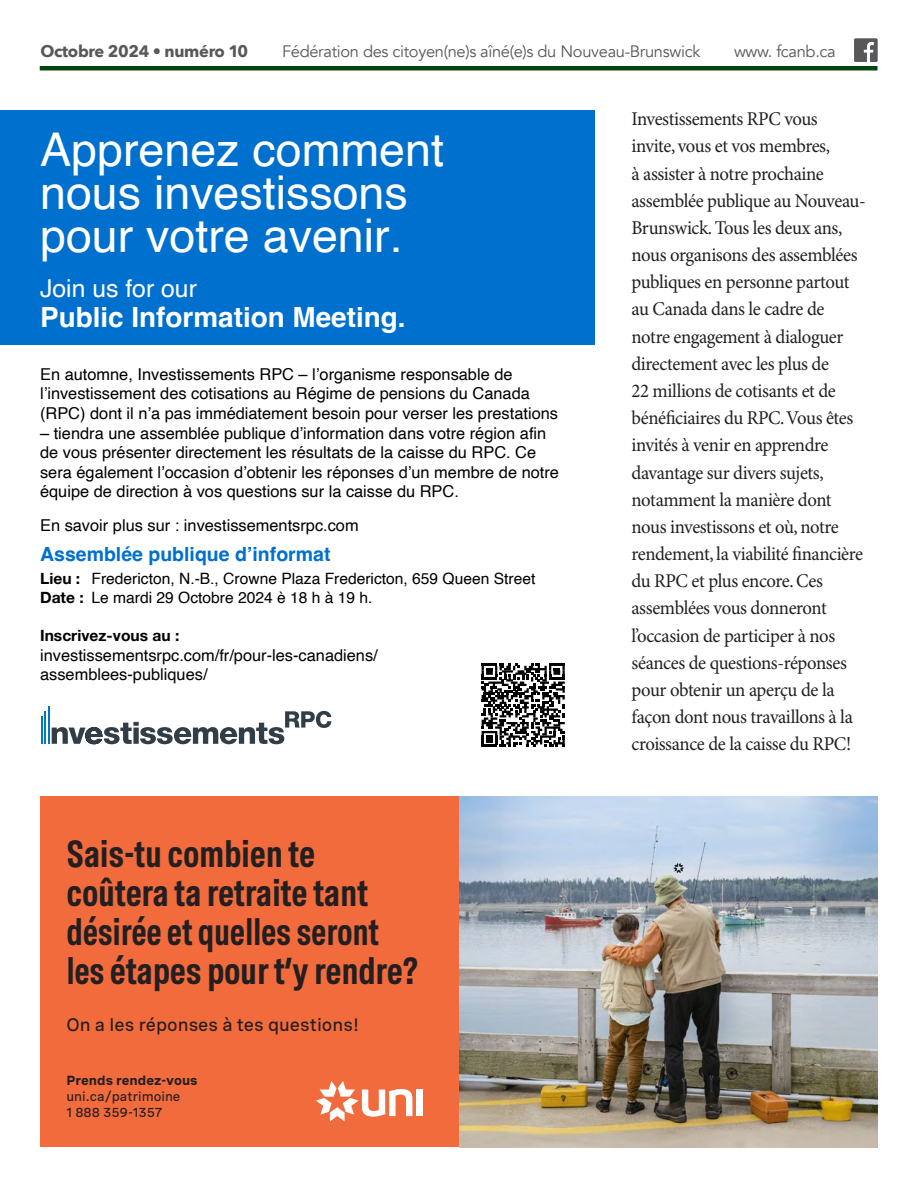
<style>
.page{position:relative;width:918px;height:1188px;background:#fff}
.page>*{position:absolute;margin:0;border:0;box-sizing:border-box;transform-origin:0 0}
.t1{font:46.65px/42.8px "Helvetica";color:#fff}
.t2{font:600 37.5px/39px "Spezia Condensed";letter-spacing:-.01em;color:#231f20}
.t3{font:700 27.9px "Helvetica";color:#fff}
.t4{font:24.75px "Helvetica";color:#fff}
.t5{font:19.5px/27.2px "Minion Pro";letter-spacing:-.02em;color:#231f20;scale:.96 1}
.t6{font:700 19.5px "Helvetica";color:#0070ce}
.t7{font:500 18px "Spezia";color:#231f20}
.t8{font:16.5px "Avenir";letter-spacing:-.02em;color:#57585a}
.t9{font:700 16.5px "Avenir Next";letter-spacing:-.02em;color:#57585a}
.t10{font:16.35px/19.6px "Helvetica";color:#000}
.t11{font:15.6px/18.8px "Helvetica";color:#000}
.t12{font:700 15.6px "Helvetica Neue LT Std";color:#000}
.t13{font:500 13.2px/15.8px "Spezia";color:#231f20}
.t14{font:700 13.2px "Spezia";color:#231f20}
.s1{font-family:"Helvetica Neue LT Std";font-weight:700}
</style>
<div class="page">
<div style="left:40px;top:796px;width:434px;height:352px;background:#f26b3d"></div>
<div style="left:416px;top:1090px;width:7px;height:26px;background:#fff"></div>
<svg style="left:316px;top:1081px;width:96px;height:40px"></svg>
<img style="left:459px;top:796px;width:419px;height:352px">
<svg style="left:673px;top:863px;width:11px;height:10px"></svg>
<hr style="left:40px;top:66px;width:838px;height:4px;background:#00460f">
<svg style="left:854px;top:39px;width:23px;height:23px"></svg>
<div style="left:0;top:110px;width:594px;height:235px;background:#0070ce"></div>
<svg style="left:52px;top:711px;width:279px;height:33px"></svg>
<svg style="left:42px;top:717px;width:1px;height:27px"></svg>
<hr style="left:45px;top:711px;width:1px;height:33px;background:#0077be">
<hr style="left:48px;top:706px;width:1px;height:38px;background:#0077be">
<svg style="left:482px;top:664px;width:83px;height:83px"></svg>
<p class="t9" style="left:40px;top:36px;width:209px">Octobre 2024 • numéro 10</p>
<p class="t8" style="left:282px;top:41px;width:420px">Fédération des citoyen(ne)s aîné(e)s du Nouveau-Brunswick</p>
<p class="t8" style="left:734px;top:41px;width:103px">www. fcanb.ca</p>
<h1 class="t1" style="left:40px;top:130px;width:405px">Apprenez comment nous investissons pour votre avenir.</h1>
<p class="t4" style="left:40px;top:269px;width:158px">Join us for our</p>
<h3 class="t3" style="left:40px;top:300px;width:367px">Public Information Meeting.</h3>
<p class="t10" style="left:40px;top:364px;width:519px">En automne, Investissements RPC – l’organisme responsable de l’investissement des cotisations au Régime de pensions du Canada (RPC) dont il n’a pas immédiatement besoin pour verser les prestations</p>
<p class="t10" style="left:40px;top:423px;width:520px">– tiendra une assemblée publique d’information dans votre région afin de vous présenter directement les résultats de la caisse du RPC. Ce sera également l’occasion d’obtenir les réponses d’un membre de notre équipe de direction à vos questions sur la caisse du RPC.</p>
<p class="t10" style="left:40px;top:515px;width:320px">En savoir plus sur : investissementsrpc.com</p>
<p class="t6" style="left:40px;top:542px;width:292px">Assemblée publique d’informat</p>
<p class="t11" style="left:40px;top:570px;width:497px"><span class="s1">Lieu :</span> Fredericton, N.-B., Crowne Plaza Fredericton, 659 Queen Street<br><span class="s1">Date :</span> Le mardi 29 Octobre 2024 è 18 h à 19 h.</p>
<p class="t12" style="left:40px;top:626px;width:141px">Inscrivez-vous au :</p>
<p class="t10" style="left:40px;top:646px;width:339px">investissementsrpc.com/fr/pour-les-canadiens/ assemblees-publiques/</p>
<h2 class="t2" style="left:66px;top:832px;width:354px">Sais-tu combien te coûtera ta retraite tant désirée et quelles seront les étapes pour t’y rendre?</h2>
<p class="t7" style="left:66px;top:1011px;width:295px">On a les réponses à tes questions!</p>
<p class="t14" style="left:66px;top:1071px;width:133px">Prends rendez-vous</p>
<p class="t13" style="left:66px;top:1088px;width:116px">uni.ca/patrimoine<br>1 888 359-1357</p>
<p class="t5" style="left:632px;top:106px;width:246px">Investissements RPC vous invite, vous et vos membres,<br>à assister à notre prochaine assemblée publique au Nouveau-<br>Brunswick. Tous les deux ans, nous organisons des assemblées publiques en personne partout au Canada dans le cadre de notre engagement à dialoguer directement avec les plus de<br>22 millions de cotisants et de bénéficiaires du RPC. Vous êtes invités à venir en apprendre davantage sur divers sujets, notamment la manière dont nous investissons et où, notre rendement, la viabilité financière du RPC et plus encore. Ces assemblées vous donneront l’occasion de participer à nos séances de questions-réponses pour obtenir un aperçu de la façon dont nous travaillons à la croissance de la caisse du RPC!</p>
</div>
